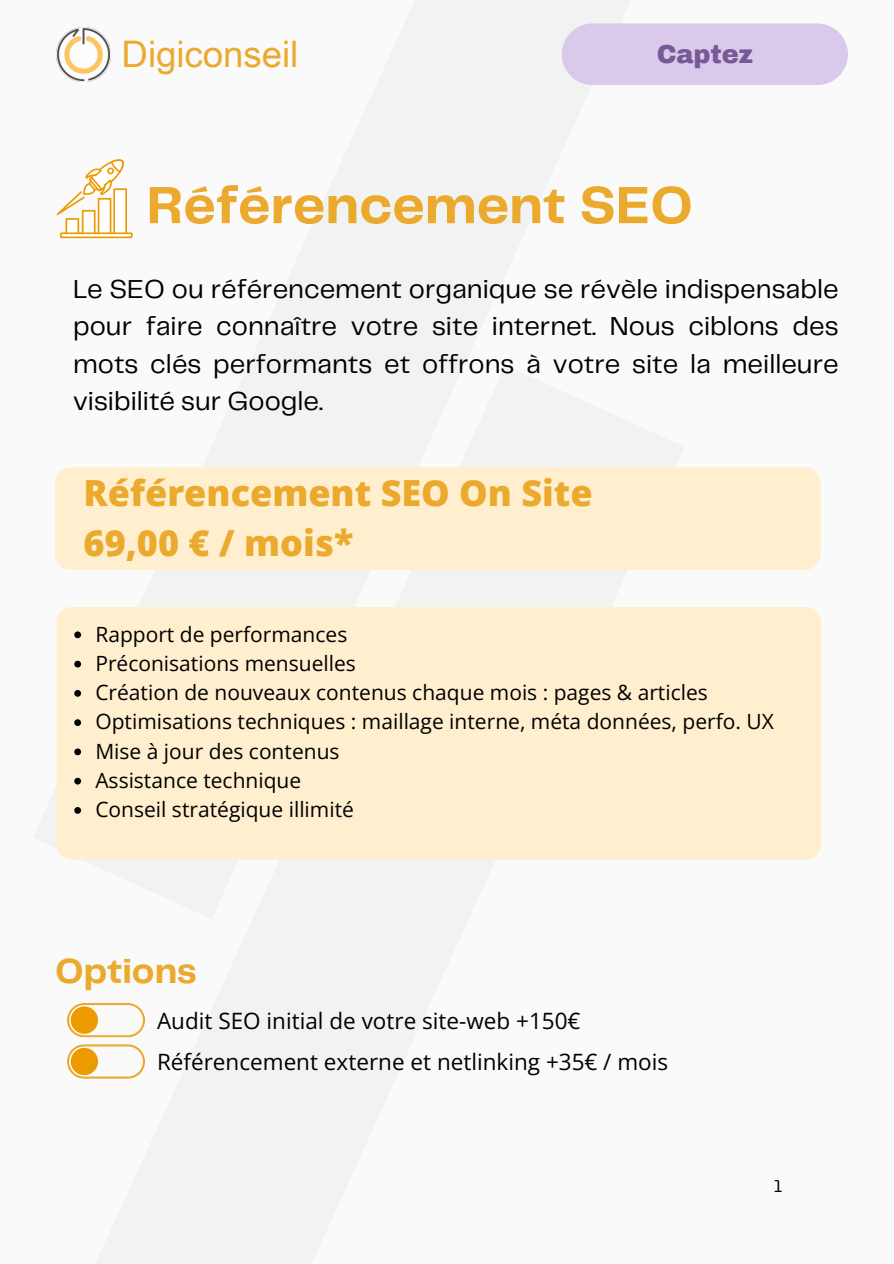
<style>
.page{position:relative;width:894px;height:1264px;background:#fff}
.page>*{position:absolute;margin:0;border:0;box-sizing:border-box;transform-origin:0 0}
.t1{font:700 54.15px "Telegraf";color:#ebaa2e}
.t2{font:36.45px "Arial Unicode MS";color:#ebaa2e}
.t3{font:700 36.15px "Telegraf";color:#ebaa2e}
.t4{font:800 36px/49.5px "Open Sans";color:#ebaa2e}
.t5{font:27px/37.2px "Telegraf";color:#000;text-align:justify}
.t6{font:900 25.5px "Archivo";color:#765996}
.t7{font:22.5px "Open Sans";color:#000}
.t8{font:21px "Open Sans";color:#000}
.t9{font:18px "Telegraf";color:#000}
</style>
<div class="page">
<div style="left:0;top:0;width:893px;height:1263px;background:#fafafa"></div>
<div style="left:561px;top:23px;width:286px;height:62px;background:#d9c9eb;border-radius:31px"></div>
<div style="left:55px;top:467px;width:765px;height:103px;background:#ffefcf"></div>
<img style="left:56px;top:27px;width:54px;height:54px">
<svg style="left:67px;top:1003px;width:78px;height:34px"></svg>
<svg style="left:67px;top:1044px;width:78px;height:34px"></svg>
<svg style="left:57px;top:159px;width:76px;height:79px"></svg>
<div style="left:56px;top:607px;width:765px;height:252px;background:#ffefcf"></div>
<svg style="left:74px;top:631px;width:7px;height:7px"></svg>
<svg style="left:74px;top:660px;width:7px;height:7px"></svg>
<svg style="left:74px;top:690px;width:7px;height:6px"></svg>
<svg style="left:74px;top:719px;width:7px;height:7px"></svg>
<svg style="left:74px;top:748px;width:7px;height:7px"></svg>
<svg style="left:74px;top:777px;width:7px;height:7px"></svg>
<svg style="left:74px;top:807px;width:7px;height:6px"></svg>
<h2 class="t2" style="left:122px;top:28px;width:178px">Digiconseil</h2>
<p class="t6" style="left:656px;top:40px;width:98px">Captez</p>
<h4 class="t1" style="left:147px;top:182px;width:547px">Référencement SEO</h4>
<p class="t5" style="left:73px;top:272px;width:767px">Le SEO ou référencement organique se révèle indispensable pour faire connaître votre site internet. Nous ciblons des mots clés performants et offrons à votre site la meilleure visibilité sur Google.</p>
<p class="t4" style="left:84px;top:467px;width:510px">Référencement SEO On Site<br>69,00 € / mois*</p>
<h2 class="t8" style="left:95px;top:619px;width:253px">Rapport de performances</h2>
<p class="t8" style="left:95px;top:648px;width:262px">Préconisations mensuelles</p>
<p class="t8" style="left:95px;top:677px;width:614px">Création de nouveaux contenus chaque mois : pages &amp; articles</p>
<p class="t8" style="left:95px;top:707px;width:679px">Optimisations techniques : maillage interne, méta données, perfo. UX</p>
<p class="t8" style="left:95px;top:736px;width:245px">Mise à jour des contenus</p>
<p class="t8" style="left:95px;top:765px;width:207px">Assistance technique</p>
<p class="t8" style="left:95px;top:794px;width:260px">Conseil stratégique illimité</p>
<h3 class="t3" style="left:55px;top:955px;width:143px">Options</h3>
<p class="t7" style="left:157px;top:1004px;width:425px">Audit SEO initial de votre site-web +150€</p>
<h4 class="t7" style="left:157px;top:1045px;width:512px">Référencement externe et netlinking +35€ / mois</h4>
<h1 class="t9" style="left:773px;top:1178px;width:10px">1</h1>
</div>
